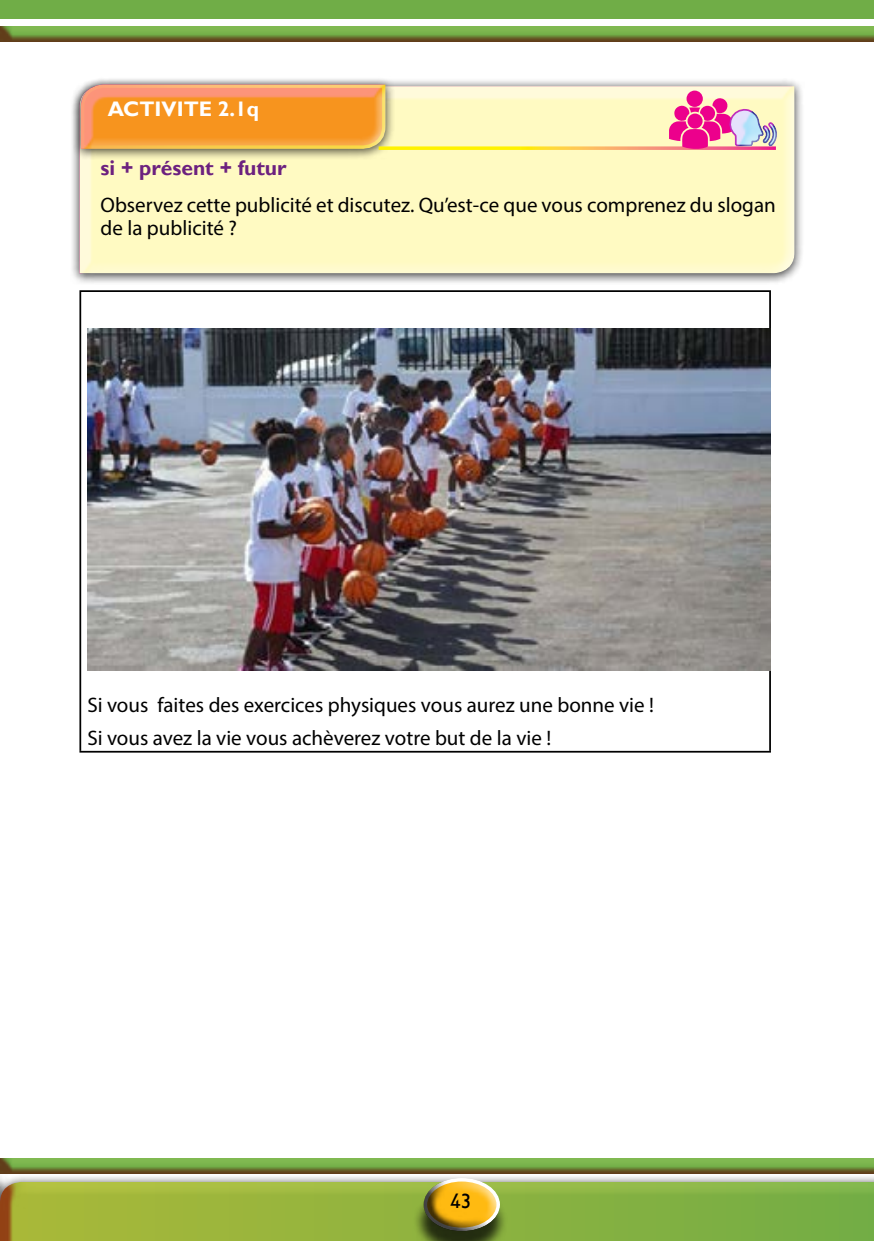
<style>
.page{position:relative;width:874px;height:1241px;background:#fff}
.page>*{position:absolute;margin:0;border:0;box-sizing:border-box;transform-origin:0 0}
.t1{font:21px/22.8px "Myriad Pro";color:#000}
.t2{font:700 21px "Gill Sans";color:#6c217f}
.t3{font:700 21px "Gill Sans";color:#fff}
.t4{font:21px "Gill Sans Schoolbook";color:#000}
</style>
<div class="page">
<div style="left:0;top:1172px;width:873px;height:68px;background:#d2232a;opacity:.75"></div>
<div style="left:413px;top:1185px;width:94px;height:55px;background:#000;opacity:.75"></div>
<div style="left:433px;top:1165px;width:79px;height:67px;background:#fff;opacity:.75"></div>
<div style="left:411px;top:1172px;width:79px;height:60px;background:#000;opacity:.75"></div>
<div style="left:0;top:0;width:873px;height:18px;background:#70ad47"></div>
<div style="left:0;top:15px;width:873px;height:29px;background:#d2232a;opacity:.75"></div>
<div style="left:0;top:1146px;width:873px;height:29px;background:#d2232a;opacity:.75"></div>
<div style="left:70px;top:79px;width:733px;height:206px;background:#000;opacity:.75"></div>
<div style="left:66px;top:73px;width:738px;height:200px;background:#ec008c;opacity:.75"></div>
<div style="left:72px;top:77px;width:323px;height:84px;background:#000;opacity:.75"></div>
<div style="left:68px;top:71px;width:327px;height:79px;background:#ec008c;opacity:.75"></div>
<svg style="left:378px;top:146px;width:397px;height:4px"></svg>
<div style="left:686px;top:91px;width:16px;height:16px;background:#ec008c;border-radius:50%"></div>
<svg style="left:668px;top:96px;width:48px;height:53px;background:#f2569e"></svg>
<div style="left:736px;top:102px;width:53px;height:47px;background:#fffac9"></div>
<div style="left:716px;top:96px;width:66px;height:53px;background:#ec008c;opacity:.75"></div>
<hr style="left:79px;top:290px;width:691px;height:2px;background:#000">
<hr style="left:79px;top:292px;width:2px;height:458px;background:#000">
<hr style="left:768px;top:292px;width:2px;height:458px;background:#000">
<hr style="left:79px;top:750px;width:691px;height:2px;background:#000">
<img style="left:87px;top:329px;width:683px;height:341px">
<p class="t3" style="left:108px;top:96px;width:153px">ACTIVITE 2.1q</p>
<p class="t2" style="left:100px;top:155px;width:187px">si + présent + futur</p>
<p class="t1" style="left:100px;top:193px;width:676px">Observez cette publicité et discutez. Qu’est-ce que vous comprenez du slogan de la publicité ?</p>
<p class="t1" style="left:87px;top:688px;width:568px;line-height:32.7px">Si vous faites des exercices physiques vous aurez une bonne vie !<br>Si vous avez la vie vous achèverez votre but de la vie !</p>
<p class="t4" style="left:450px;top:1188px;width:22px">43</p>
</div>
